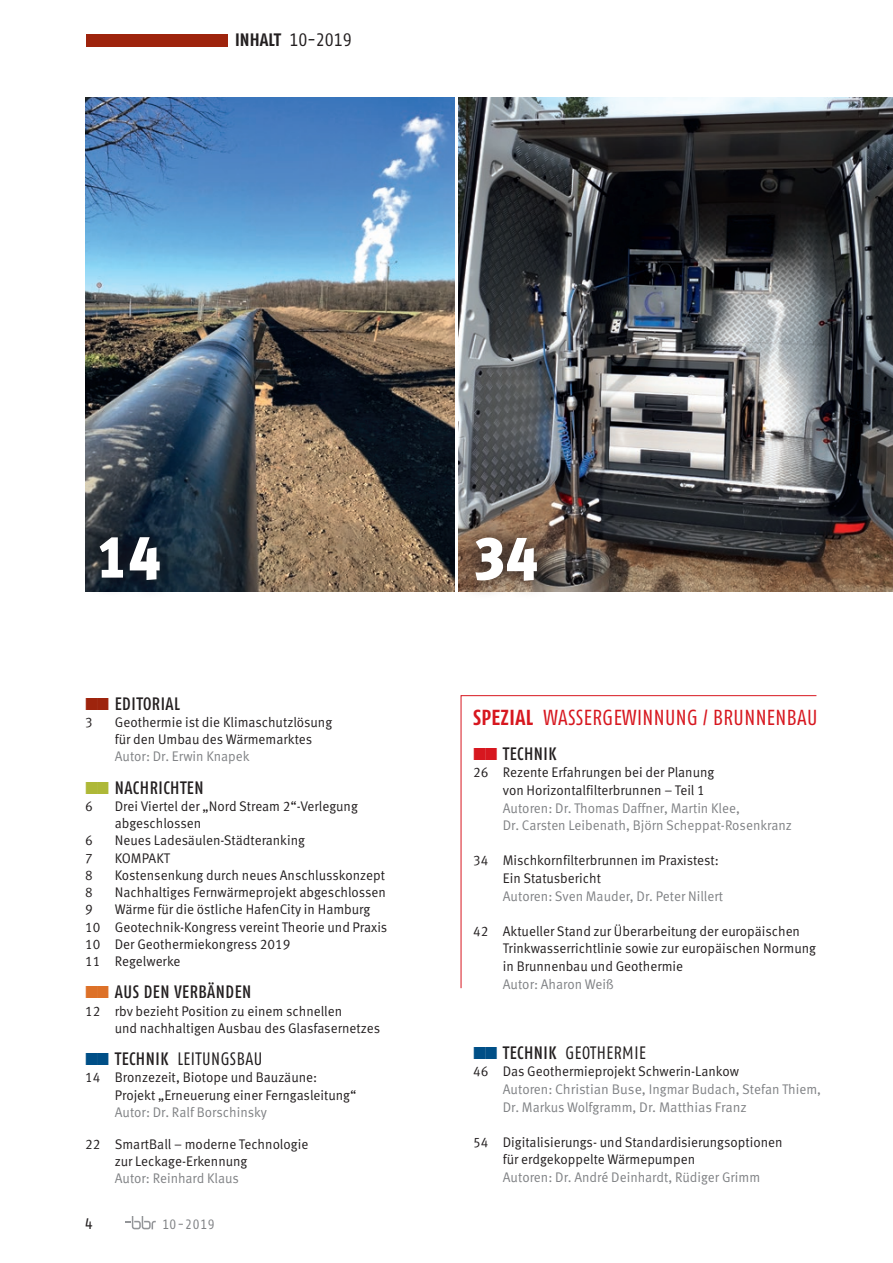
<style>
.page{position:relative;width:893px;height:1263px;background:#fff}
.page>*{position:absolute;margin:0;border:0;box-sizing:border-box;transform-origin:0 0}
.t1{font:900 59.55px "Meta OT";color:#fff;scale:.96 1}
.t2{font:condensed 21.75px "Fago OT";letter-spacing:.02em;color:#d7171f;scale:.96 1}
.t3{font:500 condensed 18px "Fago OT";letter-spacing:.03em;color:#231f20;scale:.96 1}
.t4{font:condensed 18px "Fago OT";letter-spacing:.03em;color:#231f20;scale:.96 1}
.t5{font:condensed 18px "Fago OT";letter-spacing:.03em;color:#231f20}
.t6{font:condensed 15.3px "Fago OT";color:#231f20}
.t7{font:13.95px/17.2px "Meta OT Norm";color:#231f20;scale:.96 1}
.t8{font:13.95px/17.5px "Meta OT Norm";color:#808285;scale:.96 1}
.t9{font:condensed 13.5px "Fago OT";letter-spacing:.05em;color:#808285}
.s1{font-weight:700}
.s2{font-weight:500}
</style>
<div class="page">
<div style="left:86px;top:34px;width:141px;height:12px;background:#9e240d"></div>
<svg style="left:125px;top:1216px;width:31px;height:13px"></svg>
<img style="left:459px;top:98px;width:434px;height:493px">
<img style="left:85px;top:98px;width:369px;height:493px">
<svg style="left:458px;top:520px;width:96px;height:73px;background:#725d4c"></svg>
<svg style="left:85px;top:519px;width:92px;height:73px;background:#182430"></svg>
<svg style="left:460px;top:695px;width:357px;height:294px"></svg>
<svg style="left:474px;top:748px;width:23px;height:12px"></svg>
<p class="t5" style="left:235px;top:29px;width:118px"><span class="s1">INHALT</span> 10-2019</p>
<h1 class="t1" style="left:96px;top:521px;width:69px">14</h1>
<h1 class="t1" style="left:473px;top:521px;width:69px">34</h1>
<p class="t3" style="left:115px;top:692px;width:70px">EDITORIAL</p>
<p class="t7" style="left:85px;top:714px;width:9px">3</p>
<p class="t7" style="left:115px;top:714px;width:228px">Geothermie ist die Klimaschutzlösung für den Umbau des Wärmemarktes</p>
<p class="t8" style="left:115px;top:748px;width:142px">Autor: Dr. Erwin Knapek</p>
<p class="t3" style="left:115px;top:776px;width:94px">NACHRICHTEN</p>
<p class="t7" style="left:85px;top:798px;width:9px">6</p>
<p class="t7" style="left:115px;top:798px;width:255px">Drei Viertel der „Nord Stream 2“-Verlegung abgeschlossen</p>
<p class="t7" style="left:85px;top:832px;width:9px">6</p>
<p class="t7" style="left:115px;top:832px;width:200px">Neues Ladesäulen-Städteranking</p>
<p class="t7" style="left:85px;top:849px;width:9px">7</p>
<p class="t7" style="left:115px;top:849px;width:59px">KOMPAKT</p>
<p class="t7" style="left:85px;top:867px;width:9px">8</p>
<p class="t7" style="left:115px;top:867px;width:283px">Kostensenkung durch neues Anschlusskonzept</p>
<p class="t7" style="left:85px;top:884px;width:9px">8</p>
<p class="t7" style="left:115px;top:884px;width:284px">Nachhaltiges Fernwärmeprojekt abgeschlossen</p>
<p class="t7" style="left:85px;top:901px;width:9px">9</p>
<p class="t7" style="left:85px;top:901px;width:316px;text-indent:30px">Wärme für die östliche HafenCity in Hamburg 10 Geotechnik-Kongress vereint Theorie und Praxis 10 Der Geothermiekongress 2019<br>11 Regelwerke</p>
<p class="t3" style="left:115px;top:981px;width:144px">AUS DEN VERBÄNDEN</p>
<p class="t7" style="left:115px;top:1002px;width:278px;text-indent:-30px">12 rbv bezieht Position zu einem schnellen<br>und nachhaltigen Ausbau des Glasfasernetzes</p>
<p class="t4" style="left:115px;top:1048px;width:155px"><span class="s2">TECHNIK</span> LEITUNGSBAU</p>
<p class="t7" style="left:115px;top:1069px;width:253px;text-indent:-30px">14 Bronzezeit, Biotope und Bauzäune:<br>Projekt „Erneuerung einer Ferngasleitung“</p>
<p class="t8" style="left:115px;top:1103px;width:160px">Autor: Dr. Ralf Borschinsky</p>
<p class="t7" style="left:115px;top:1136px;width:203px;text-indent:-30px">22 SmartBall – moderne Technologie zur Leckage-Erkennung</p>
<p class="t8" style="left:115px;top:1170px;width:131px">Autor: Reinhard Klaus</p>
<p class="t6" style="left:85px;top:1215px;width:9px">4</p>
<p class="t9" style="left:162px;top:1216px;width:53px">10-2019</p>
<h2 class="t2" style="left:473px;top:704px;width:360px"><span class="s1">SPEZIAL</span> WASSERGEWINNUNG / BRUNNENBAU</h2>
<p class="t3" style="left:503px;top:743px;width:57px">TECHNIK</p>
<p class="t7" style="left:503px;top:764px;width:222px;text-indent:-30px">26 Rezente Erfahrungen bei der Planung von Horizontalfilterbrunnen – Teil 1</p>
<p class="t8" style="left:503px;top:799px;width:303px">Autoren: Dr. Thomas Daffner, Martin Klee,<br>Dr. Carsten Leibenath, Björn Scheppat-Rosenkranz</p>
<p class="t7" style="left:503px;top:852px;width:227px;text-indent:-30px">34 Mischkornfilterbrunnen im Praxistest:<br>Ein Statusbericht</p>
<p class="t8" style="left:503px;top:887px;width:231px">Autoren: Sven Mauder, Dr. Peter Nillert</p>
<p class="t7" style="left:503px;top:922px;width:328px;text-indent:-30px">42 Aktueller Stand zur Überarbeitung der europäischen<br>Trinkwasserrichtlinie sowie zur europäischen Normung in Brunnenbau und Geothermie</p>
<p class="t8" style="left:503px;top:975px;width:117px">Autor: Aharon Weiß</p>
<p class="t4" style="left:503px;top:1042px;width:150px"><span class="s2">TECHNIK</span> GEOTHERMIE</p>
<p class="t7" style="left:473px;top:1063px;width:279px">46 Das Geothermieprojekt Schwerin-Lankow</p>
<p class="t8" style="left:503px;top:1081px;width:333px">Autoren: Christian Buse, Ingmar Budach, Stefan Thiem,<br>Dr. Markus Wolfgramm, Dr. Matthias Franz</p>
<p class="t7" style="left:503px;top:1133px;width:293px;text-indent:-30px">54 Digitalisierungs- und Standardisierungsoptionen für erdgekoppelte Wärmepumpen</p>
<p class="t8" style="left:503px;top:1169px;width:270px">Autoren: Dr. André Deinhardt, Rüdiger Grimm</p>
</div>
